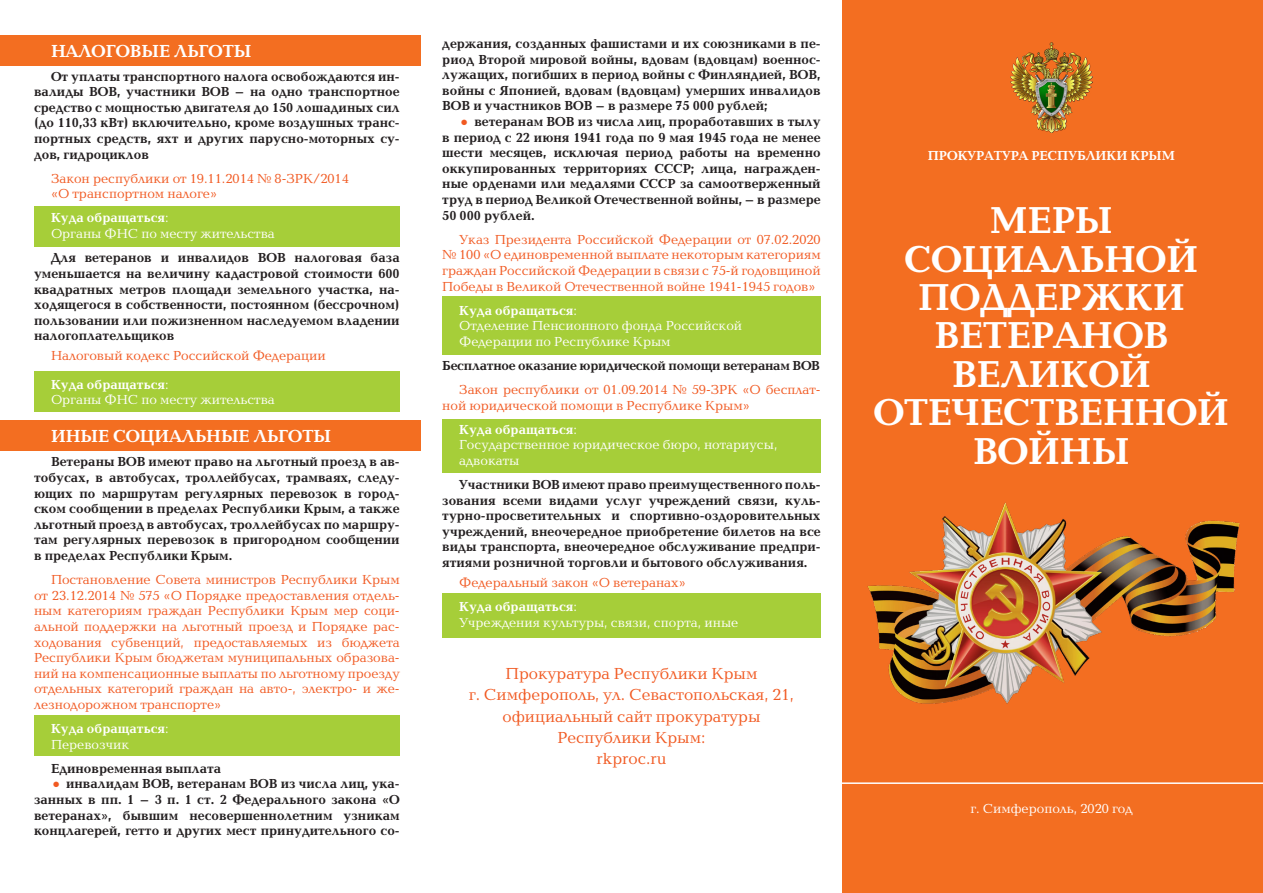
<style>
.page{position:relative;width:1263px;height:893px;background:#fff}
.page>*{position:absolute;margin:0;border:0;box-sizing:border-box;transform-origin:0 0}
.t1{font:700 38.7px "Baltica C";color:#fff}
.t2{font:700 18px "Baltica C";color:#fff}
.t3{font:16.5px "Baltica C";color:#f15921}
.t4{font:700 13.5px/15.6px "Baltica C";color:#231f20;text-align:justify}
.t5{font:13.5px/15.6px "Baltica C";color:#f15921;text-align:justify}
.t6{font:13.5px "Baltica C";color:#fff}
.t7{font:700 13.5px "Baltica C";color:#fff}
.t8{font:700 13.5px "Baltica C";letter-spacing:-.02em;color:#231f20}
.s1{font-weight:400}
.s2{font-size:19.5px;color:#f15921}
</style>
<div class="page">
<div style="left:0;top:420px;width:421px;height:31px;background:#f36e21"></div>
<div style="left:34px;top:206px;width:366px;height:41px;background:#a6ce39"></div>
<div style="left:442px;top:297px;width:379px;height:58px;background:#a6ce39"></div>
<div style="left:442px;top:419px;width:379px;height:53px;background:#a6ce39"></div>
<div style="left:442px;top:594px;width:379px;height:44px;background:#a6ce39"></div>
<div style="left:34px;top:371px;width:366px;height:40px;background:#a6ce39"></div>
<div style="left:34px;top:715px;width:366px;height:41px;background:#a6ce39"></div>
<div style="left:842px;top:0;width:421px;height:893px;background:#f36e21"></div>
<img style="left:1010px;top:43px;width:82px;height:90px">
<hr style="left:842px;top:782px;width:421px;height:2px;background:#fff">
<img style="left:867px;top:502px;width:373px;height:202px">
<div style="left:0;top:35px;width:421px;height:31px;background:#f36e21"></div>
<p class="t2" style="left:51px;top:41px;width:202px">НАЛОГОВЫЕ ЛЬГОТЫ</p>
<p class="t4" style="left:34px;top:69px;width:367px;text-indent:17px">От уплаты транспортного налога освобождаются ин&shy;валиды ВОВ, участники ВОВ – на одно транспортное средство с мощностью двигателя до 150 лошадиных сил (до 110,33 кВт) включительно, кроме воздушных транс&shy;портных средств, яхт и других парусно-моторных су&shy;дов, гидроциклов</p>
<p class="t5" style="left:51px;top:171px;width:299px">Закон республики от 19.11.2014 № 8-ЗРК/2014</p>
<p class="t5" style="left:51px;top:187px;width:168px">«О транспортном налоге»</p>
<p class="t7" style="left:51px;top:211px;width:119px">Куда обращаться<span class="s1">:</span></p>
<p class="t6" style="left:51px;top:227px;width:225px">Органы ФНС по месту жительства</p>
<p class="t4" style="left:34px;top:251px;width:367px;text-indent:17px">Для ветеранов и инвалидов ВОВ налоговая база уменьшается на величину кадастровой стоимости 600 квадратных метров площади земельного участка, на&shy;ходящегося в собственности, постоянном (бессрочном) пользовании или пожизненном наследуемом владении налогоплательщиков</p>
<p class="t5" style="left:51px;top:349px;width:276px">Налоговый кодекс Российской Федерации</p>
<p class="t7" style="left:51px;top:377px;width:119px">Куда обращаться<span class="s1">:</span></p>
<p class="t6" style="left:51px;top:393px;width:225px">Органы ФНС по месту жительства</p>
<p class="t2" style="left:51px;top:427px;width:282px">ИНЫЕ СОЦИАЛЬНЫЕ ЛЬГОТЫ</p>
<p class="t4" style="left:34px;top:455px;width:367px;text-indent:17px">Ветераны ВОВ имеют право на льготный проезд в ав&shy;тобусах, в автобусах, троллейбусах, трамваях, следу&shy;ющих по маршрутам регулярных перевозок в город&shy;ском сообщении в пределах Республики Крым, а также льготный проезд в автобусах, троллейбусах по маршру&shy;там регулярных перевозок в пригородном сообщении в пределах Республики Крым.</p>
<p class="t5" style="left:34px;top:572px;width:367px;text-indent:17px">Постановление Совета министров Республики Крым от 23.12.2014 № 575 «О Порядке предоставления отдель&shy;ным категориям граждан Республики Крым мер соци&shy;альной поддержки на льготный проезд и Порядке рас&shy;ходования субвенций, предоставляемых из бюджета Республики Крым бюджетам муниципальных образова&shy;ний на компенсационные выплаты по льготному проезду отдельных категорий граждан на авто-, электро- и же&shy;лезнодорожном транспорте»</p>
<p class="t7" style="left:51px;top:721px;width:119px">Куда обращаться<span class="s1">:</span></p>
<p class="t6" style="left:51px;top:737px;width:80px">Перевозчик</p>
<p class="t4" style="left:51px;top:761px;width:172px">Единовременная выплата</p>
<p class="t4" style="left:34px;top:777px;width:367px;text-indent:17px"><span class="s2">•</span> инвалидам ВОВ, ветеранам ВОВ из числа лиц, ука&shy;занных в пп. 1 – 3 п. 1 ст. 2 Федерального закона «О ветеранах», бывшим несовершеннолетним узникам концлагерей, гетто и других мест принудительного со-</p>
<p class="t4" style="left:442px;top:36px;width:380px">держания, созданных фашистами и их союзниками в пе&shy;риод Второй мировой войны, вдовам (вдовцам) военнос&shy;лужащих, погибших в период войны с Финляндией, ВОВ, войны с Японией, вдовам (вдовцам) умерших инвалидов ВОВ и участников ВОВ – в размере 75 000 рублей;</p>
<p class="t4" style="left:442px;top:114px;width:380px;text-indent:17px"><span class="s2">•</span> ветеранам ВОВ из числа лиц, проработавших в тылу в период с 22 июня 1941 года по 9 мая 1945 года не менее шести месяцев, исключая период работы на временно оккупированных территориях СССР; лица, награжден&shy;ные орденами или медалями СССР за самоотверженный труд в период Великой Отечественной войны, – в размере 50 000 рублей.</p>
<p class="t5" style="left:442px;top:232px;width:380px;text-indent:17px">Указ Президента Российской Федерации от 07.02.2020 № 100 «О единовременной выплате некоторым категориям граждан Российской Федерации в связи с 75-й годовщиной Победы в Великой Отечественной войне 1941-1945 годов»</p>
<p class="t7" style="left:459px;top:303px;width:119px">Куда обращаться<span class="s1">:</span></p>
<p class="t6" style="left:459px;top:319px;width:284px">Отделение Пенсионного фонда Российской</p>
<p class="t6" style="left:459px;top:334px;width:213px">Федерации по Республике Крым</p>
<p class="t8" style="left:442px;top:358px;width:379px">Бесплатное оказание юридической помощи ветеранам ВОВ</p>
<p class="t5" style="left:442px;top:382px;width:380px;text-indent:17px">Закон республики от 01.09.2014 № 59-ЗРК «О бесплат&shy;ной юридической помощи в Республике Крым»</p>
<p class="t7" style="left:459px;top:422px;width:119px">Куда обращаться<span class="s1">:</span></p>
<p class="t6" style="left:459px;top:438px;width:320px">Государственное юридическое бюро, нотариусы,</p>
<p class="t6" style="left:459px;top:453px;width:62px">адвокаты</p>
<p class="t4" style="left:442px;top:477px;width:380px;text-indent:17px">Участники ВОВ имеют право преимущественного поль&shy;зования всеми видами услуг учреждений связи, куль&shy;турно-просветительных и спортивно-оздоровительных учреждений, внеочередное приобретение билетов на все виды транспорта, внеочередное обслуживание предпри&shy;ятиями розничной торговли и бытового обслуживания.</p>
<p class="t5" style="left:459px;top:575px;width:228px">Федеральный закон «О ветеранах»</p>
<p class="t7" style="left:459px;top:599px;width:119px">Куда обращаться<span class="s1">:</span></p>
<p class="t6" style="left:459px;top:615px;width:281px">Учреждения культуры, связи, спорта, иные</p>
<p class="t3" style="left:505px;top:665px;width:253px">Прокуратура Республики Крым</p>
<p class="t3" style="left:469px;top:686px;width:327px">г. Симферополь, ул. Севастопольская, 21,</p>
<p class="t3" style="left:502px;top:708px;width:260px">официальный сайт прокуратуры</p>
<p class="t3" style="left:557px;top:729px;width:149px">Республики Крым:</p>
<p class="t3" style="left:596px;top:750px;width:72px">rkproc.ru</p>
<p class="t7" style="left:928px;top:148px;width:249px">ПРОКУРАТУРА РЕСПУБЛИКИ КРЫМ</p>
<p class="t1" style="left:990px;top:200px;width:124px">МЕРЫ</p>
<p class="t1" style="left:905px;top:238px;width:295px">СОЦИАЛЬНОЙ</p>
<p class="t1" style="left:918px;top:276px;width:268px">ПОДДЕРЖКИ</p>
<p class="t1" style="left:934px;top:315px;width:235px">ВЕТЕРАНОВ</p>
<p class="t1" style="left:952px;top:353px;width:200px">ВЕЛИКОЙ</p>
<p class="t1" style="left:874px;top:392px;width:356px">ОТЕЧЕСТВЕННОЙ</p>
<p class="t1" style="left:973px;top:430px;width:158px">ВОЙНЫ</p>
<p class="t6" style="left:970px;top:802px;width:164px">г. Симферополь, 2020 год</p>
</div>
